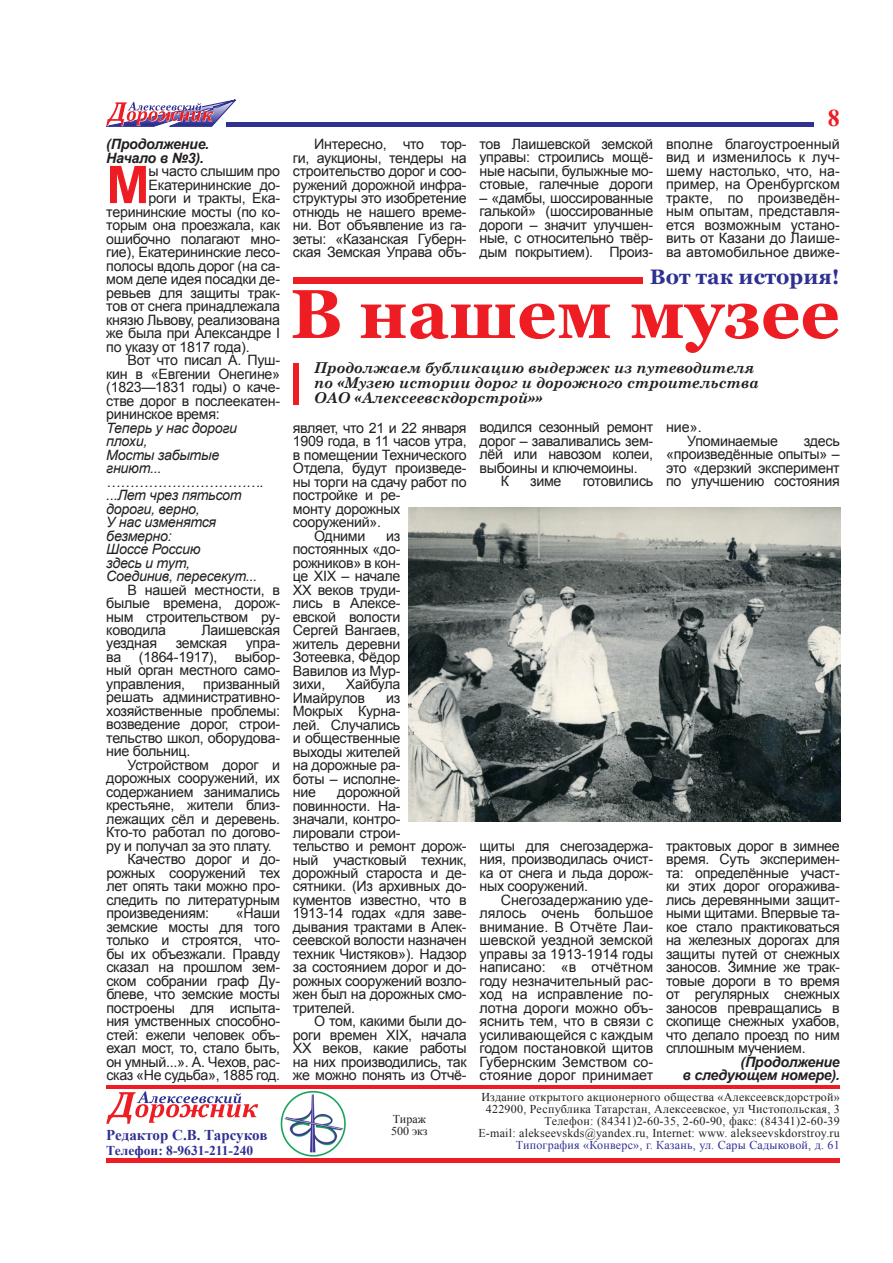
<style>
.page{position:relative;width:893px;height:1263px;background:#fff}
.page>*{position:absolute;margin:0;border:0;box-sizing:border-box;transform-origin:0 0}
.t1{font:700 69px "Georgia";color:#ee1d23}
.t2{font:700 51.9px "Arial";color:#ee1d23}
.t3{font:700 24px "Times New Roman";color:#ee1d23}
.t4{font:700 21px "Georgia";color:#2e3092}
.t5{font:italic 700 15px/15px "Century Schoolbook";color:#231f20}
.t6{font:700 15px "Times New Roman";letter-spacing:-.005em;color:#2e3092}
.t7{font:14.25px/13.5px "Arial";letter-spacing:-.02em;color:#231f20;text-align:justify}
.t8{font:italic 14.25px/13.5px "Arial";letter-spacing:-.02em;color:#231f20}
.t9{font:italic 700 14.25px/13.5px "Arial";letter-spacing:-.02em;color:#231f20}
.t10{font:700 13.5px "Times New Roman";color:#2e3092}
.t11{font:12px/12px "Times New Roman";letter-spacing:.02em;color:#231f20;text-align:right}
.t12{font:12px "Times New Roman";letter-spacing:.02em;color:#2e3092}
.t13{font:12px/12px "Times New Roman";color:#231f20}
</style>
<div class="page">
<hr style="left:226px;top:122px;width:587px;height:4px;background:#2e3092">
<svg style="left:106px;top:100px;width:130px;height:26px"></svg>
<div style="left:293px;top:277px;width:350px;height:7px;background:#ee1d23"></div>
<div style="left:293px;top:363px;width:5px;height:42px;background:#ee1d23"></div>
<img style="left:409px;top:508px;width:431px;height:314px">
<div style="left:106px;top:1158px;width:734px;height:5px;background:#ee1d23"></div>
<hr style="left:106px;top:1085px;width:734px;height:3px;background:#ee1d23">
<svg style="left:106px;top:1091px;width:152px;height:33px"></svg>
<img style="left:280px;top:1090px;width:66px;height:67px">
<p class="t9" style="left:106px;top:138px;width:104px">(Продолжение.<br>Начало в №3).</p>
<h2 class="t2" style="left:106px;top:150px;width:45px">М</h2>
<p class="t7" style="left:149px;top:164px;width:133px">ы часто слышим про</p>
<p class="t7" style="left:149px;top:178px;width:133px">Екатерининские до-</p>
<p class="t7" style="left:149px;top:191px;width:133px">роги и тракты, Ека-</p>
<p class="t7" style="left:106px;top:205px;width:175px">терининские мосты (по ко-</p>
<p class="t7" style="left:106px;top:218px;width:175px">торым она проезжала, как</p>
<p class="t7" style="left:106px;top:232px;width:175px">ошибочно полагают мно-</p>
<p class="t7" style="left:106px;top:245px;width:175px">гие), Екатерининские лесо-</p>
<p class="t7" style="left:106px;top:259px;width:175px">полосы вдоль дорог (на са-</p>
<p class="t7" style="left:106px;top:272px;width:175px">мом деле идея посадки де-</p>
<p class="t7" style="left:106px;top:286px;width:175px">ревьев для защиты трак-</p>
<p class="t7" style="left:106px;top:299px;width:175px">тов от снега принадлежала</p>
<p class="t7" style="left:106px;top:313px;width:175px">князю Львову, реализована</p>
<p class="t7" style="left:106px;top:326px;width:175px">же была при Александре I</p>
<p class="t7" style="left:106px;top:340px;width:145px">по указу от 1817 года).</p>
<p class="t7" style="left:128px;top:353px;width:154px">Вот что писал А. Пуш-</p>
<p class="t7" style="left:106px;top:367px;width:175px">кин в «Евгении Онегине»</p>
<p class="t7" style="left:106px;top:380px;width:175px">(1823—1831 годы) о каче-</p>
<p class="t7" style="left:106px;top:394px;width:175px">стве дорог в послеекатен-</p>
<p class="t7" style="left:106px;top:407px;width:115px">рининское время:</p>
<p class="t8" style="left:106px;top:421px;width:159px">Теперь у нас дороги плохи,<br>Мосты забытые гниют... ……………………………. ...Лет чрез пятьсот дороги, верно,<br>У нас изменятся безмерно:<br>Шоссе Россию<br>здесь и тут,<br>Соединив, пересекут...</p>
<p class="t7" style="left:106px;top:583px;width:175px;text-indent:21px">В нашей местности, в былые времена, дорож&shy;ным строительством ру&shy;ководила</p>
<p class="t7" style="left:201px;top:623px;width:80px">Лаишевская</p>
<p class="t7" style="left:106px;top:637px;width:52px">уездная</p>
<p class="t7" style="left:176px;top:637px;width:53px">земская</p>
<p class="t7" style="left:106px;top:637px;width:175px;text-indent:139px">упра&shy;ва (1864-1917), выбор&shy;ный орган местного само&shy;управления,</p>
<p class="t7" style="left:106px;top:677px;width:175px;text-indent:97px">призванный решать административно&shy;хозяйственные проблемы: возведение дорог, строи&shy;тельство школ, оборудова&shy;ние больниц.</p>
<p class="t7" style="left:128px;top:758px;width:154px">Устройством дорог и</p>
<p class="t7" style="left:106px;top:772px;width:175px">дорожных сооружений, их</p>
<p class="t7" style="left:106px;top:785px;width:175px">содержанием занимались</p>
<p class="t7" style="left:106px;top:799px;width:175px">крестьяне, жители близ-</p>
<p class="t7" style="left:106px;top:812px;width:175px">лежащих сёл и деревень.</p>
<p class="t7" style="left:106px;top:826px;width:175px">Кто-то работал по догово-</p>
<p class="t7" style="left:106px;top:839px;width:167px">ру и получал за это плату.</p>
<p class="t7" style="left:128px;top:853px;width:154px">Качество дорог и до-</p>
<p class="t7" style="left:106px;top:866px;width:175px">рожных сооружений тех</p>
<p class="t7" style="left:106px;top:880px;width:175px">лет опять таки можно про-</p>
<p class="t7" style="left:106px;top:893px;width:175px">следить по литературным</p>
<p class="t7" style="left:106px;top:907px;width:104px">произведениям:</p>
<p class="t7" style="left:106px;top:907px;width:175px;text-indent:129px">«Наши земские мосты для того только и строятся, что&shy;бы их объезжали. Правду сказал на прошлом зем&shy;ском собрании граф Ду&shy;блеве, что земские мосты построены для испыта&shy;ния умственных способно&shy;стей: ежели человек объ&shy;ехал мост, то, стало быть, он умный...». А. Чехов, рас&shy;сказ «Не судьба», 1885 год.</p>
<p class="t6" style="left:106px;top:1124px;width:163px">Редактор С.В. Тарсуков</p>
<p class="t10" style="left:106px;top:1141px;width:148px">Телефон: 8-9631-211-240</p>
<p class="t7" style="left:293px;top:137px;width:175px;text-indent:21px">Интересно, что тор&shy;ги, аукционы, тендеры на строительство дорог и соо&shy;ружений дорожной инфра&shy;структуры это изобретение отнюдь не нашего време&shy;ни. Вот объявление из га&shy;зеты: «Казанская Губерн&shy;ская Земская Управа объ-</p>
<p class="t7" style="left:479px;top:137px;width:175px">тов Лаишевской земской управы: строились мощё&shy;ные насыпи, булыжные мо&shy;стовые, галечные дороги</p>
<p class="t7" style="left:479px;top:191px;width:175px">– «дамбы, шоссированные галькой» (шоссированные дороги – значит улучшен&shy;ные, с относительно твёр&shy;дым покрытием). Произ-</p>
<h3 class="t3" style="left:828px;top:102px;width:13px">8</h3>
<p class="t7" style="left:666px;top:137px;width:175px">вполне благоустроенный вид и изменилось к луч&shy;шему настолько, что, на&shy;пример, на Оренбургском тракте, по произведён&shy;ным опытам, представля&shy;ется возможным устано&shy;вить от Казани до Лаише&shy;ва автомобильное движе-</p>
<h3 class="t4" style="left:650px;top:263px;width:192px">Вот так история!</h3>
<h1 class="t1" style="left:290px;top:270px;width:551px">В нашем музее</h1>
<p class="t5" style="left:314px;top:360px;width:446px">Продолжаем бубликацию выдержек из путеводителя по «Музею истории дорог и дорожного строительства<br>ОАО «Алексеевскдорстрой»»</p>
<p class="t7" style="left:293px;top:421px;width:175px">являет, что 21 и 22 января</p>
<p class="t7" style="left:293px;top:434px;width:175px">1909 года, в 11 часов утра,</p>
<p class="t7" style="left:293px;top:448px;width:175px">в помещении Технического</p>
<p class="t7" style="left:293px;top:461px;width:175px">Отдела, будут произведе-</p>
<p class="t7" style="left:293px;top:475px;width:175px">ны торги на сдачу работ по</p>
<p class="t7" style="left:293px;top:488px;width:109px">постройке и ре-</p>
<p class="t7" style="left:293px;top:502px;width:109px">монту дорожных</p>
<p class="t7" style="left:293px;top:515px;width:90px">сооружений».</p>
<p class="t7" style="left:314px;top:529px;width:53px">Одними</p>
<p class="t7" style="left:293px;top:529px;width:109px;text-indent:93px">из постоянных «до&shy;рожников» в кон&shy;це XIX – начале XX веков труди&shy;лись в Алексе&shy;евской волости Сергей Вангаев, житель деревни Зотеевка, Фёдор Вавилов из Мур&shy;зихи,</p>
<p class="t7" style="left:293px;top:677px;width:109px;text-indent:53px">Хайбула<br>Имайрулов</p>
<p class="t7" style="left:293px;top:691px;width:109px;text-indent:93px">из Мокрых Курна&shy;лей. Случались и общественные выходы жителей на дорожные ра&shy;боты – исполне&shy;ние</p>
<p class="t7" style="left:293px;top:785px;width:175px;text-align:left;text-indent:44px">дорожной повинности. На-<br>значали, контро-<br>лировали строи-<br>тельство и ремонт дорож&shy;ный участковый техник, дорожный староста и де&shy;сятники. (Из архивных до&shy;кументов известно, что в<br>1913-14 годах «для заве&shy;дывания трактами в Алек&shy;сеевской волости назначен техник Чистяков»). Надзор за состоянием дорог и до&shy;рожных сооружений возло&shy;жен был на дорожных смо&shy;трителей.</p>
<p class="t7" style="left:293px;top:1015px;width:175px;text-indent:21px">О том, какими были до&shy;роги времен XIX, начала XX веков, какие работы на них производились, так же можно понять из Отчё-</p>
<p class="t13" style="left:391px;top:1113px;width:38px">Тираж<br>500 экз</p>
<p class="t7" style="left:479px;top:421px;width:175px">водился сезонный ремонт</p>
<p class="t7" style="left:479px;top:434px;width:175px">дорог – заваливались зем-</p>
<p class="t7" style="left:479px;top:448px;width:175px">лёй или навозом колеи,</p>
<p class="t7" style="left:479px;top:461px;width:160px">выбоины и ключемоины.</p>
<p class="t7" style="left:501px;top:475px;width:10px">К</p>
<p class="t7" style="left:530px;top:475px;width:33px">зиме</p>
<p class="t7" style="left:583px;top:475px;width:72px">готовились</p>
<p class="t7" style="left:687px;top:421px;width:92px;text-indent:-21px">ние».<br>Упоминаемые</p>
<p class="t7" style="left:666px;top:434px;width:175px;text-indent:138px">здесь «произведённые опыты» – это «дерзкий эксперимент по улучшению состояния</p>
<p class="t7" style="left:479px;top:839px;width:175px">щиты для снегозадержа&shy;ния, производилась очист&shy;ка от снега и льда дорож&shy;ных сооружений.</p>
<p class="t7" style="left:479px;top:893px;width:175px;text-indent:21px">Снегозадержанию уде&shy;лялось очень большое внимание. В Отчёте Лаи&shy;шевской уездной земской управы за 1913-1914 годы написано: «в отчётном году незначительный рас&shy;ход на исправление по&shy;лотна дороги можно объ&shy;яснить тем, что в связи с усиливающейся с каждым годом постановкой щитов Губернским Земством со&shy;стояние дорог принимает</p>
<p class="t7" style="left:666px;top:839px;width:175px">трактовых дорог в зимнее время. Суть эксперимен&shy;та: определённые участ&shy;ки этих дорог огоражива&shy;лись деревянными защит&shy;ными щитами. Впервые та&shy;кое стало практиковаться на железных дорогах для защиты путей от снежных заносов. Зимние же трак&shy;товые дороги в то время от регулярных снежных заносов превращались в скопище снежных ухабов, что делало проезд по ним сплошным мучением.</p>
<p class="t9" style="left:682px;top:1055px;width:159px;text-align:right">(Продолжение<br>в следующем номере).</p>
<p class="t11" style="left:478px;top:1091px;width:363px">Издание открытого акционерного общества «Алексеевскдорстрой» 422900, Республика Татарстан, Алексеевское, ул Чистопольская, 3<br>Телефон: (84341)2-60-35, 2-60-90, факс: (84341)2-60-39<br>E-mail: alekseevskds@yandex.ru, Internet: www. alekseevskdorstroy.ru</p>
<p class="t12" style="left:516px;top:1137px;width:325px">Типография «Конверс», г. Казань, ул. Сары Садыковой, д. 61</p>
</div>
